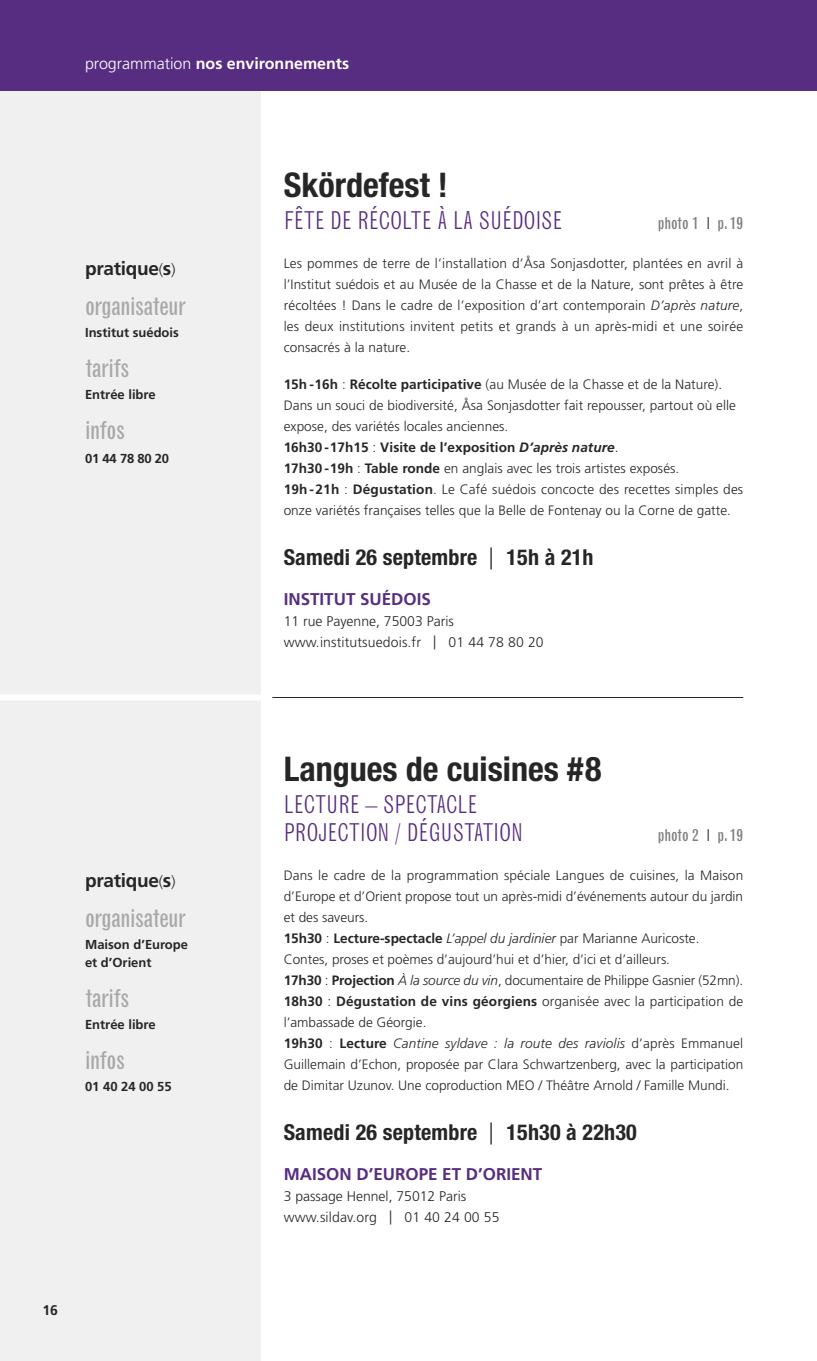
<style>
.page{position:relative;width:817px;height:1361px;background:#fff}
.page>*{position:absolute;margin:0;border:0;box-sizing:border-box;transform-origin:0 0}
.t1{font:700 condensed 34px "Helvetica Neue";color:#272627}
.t2{font:300 condensed 24px/28px "Grotesque";color:#572d81}
.t3{font:condensed 24px "Grotesque";letter-spacing:-.02em;color:#a9a8a9}
.t4{font:700 condensed 22px "Helvetica Neue";letter-spacing:.01em;color:#272627}
.t5{font:700 19px "Frutiger";letter-spacing:-.015em;color:#272627}
.t6{font:700 17px "Frutiger";color:#572d81}
.t7{font:700 16px "Frutiger";color:#fff}
.t8{font:condensed 16px "Grotesque";color:#7d7d7d}
.t9{font:300 14px/21px "Frutiger";letter-spacing:.005em;color:#272627}
.t10{font:700 14px "Frutiger";color:#272627}
.t11{font:300 13.6px/21px "Frutiger";letter-spacing:.005em;color:#272627}
.t12{font:700 13px/18px "Frutiger";color:#272627}
.s1{font-weight:300}
.s2{font-weight:300;font-size:16px}
.s3{font-weight:300;color:#272627}
.s4{font-style:italic}
.s5{font-weight:700}
.s6{font-weight:700;font-style:italic}
.s7{font-family:"Helvetica";font-weight:300;font-stretch:normal}
</style>
<div class="page">
<div style="left:0;top:91px;width:261px;height:1270px;background:#f0f0f0"></div>
<div style="left:0;top:0;width:816px;height:91px;background:#572d81"></div>
<div style="left:0;top:694px;width:266px;height:6px;background:#fff"></div>
<hr style="left:272px;top:697px;width:471px;height:1px;background:#272627">
<hr style="left:816px;top:0;width:1px;height:91px;background:#572d81">
<p class="t7" style="left:85px;top:57px;width:265px"><span class="s1">programmation</span> nos environnements</p>
<h3 class="t5" style="left:85px;top:261px;width:92px">pratique<span class="s2">(</span>s<span class="s2">)</span></h3>
<h2 class="t3" style="left:85px;top:297px;width:102px">organisateur</h2>
<p class="t12" style="left:85px;top:325px;width:95px">Institut suédois</p>
<h2 class="t3" style="left:85px;top:359px;width:46px">tarifs</h2>
<p class="t12" style="left:85px;top:387px;width:72px">Entrée libre</p>
<h2 class="t3" style="left:85px;top:421px;width:41px">infos</h2>
<p class="t12" style="left:85px;top:451px;width:86px">01 44 78 80 20</p>
<h1 class="t1" style="left:283px;top:164px;width:166px">Skördefest !</h1>
<h2 class="t2" style="left:283px;top:208px;width:280px">FÊTE DE RÉCOLTE À LA SUÉDOISE</h2>
<p class="t8" style="left:657px;top:217px;width:87px">photo 1 <span class="s3">I</span> p. 19</p>
<p class="t11" style="left:283px;top:254px;width:461px;text-align:justify">Les pommes de terre de l’installation d’Åsa Sonjasdotter, plantées en avril à l’Institut suédois et au Musée de la Chasse et de la Nature, sont prêtes à être récoltées ! Dans le cadre de l’exposition d’art contemporain <span class="s4">D’après nature</span>, les deux institutions invitent petits et grands à un après-midi et une soirée consacrés à la nature.</p>
<p class="t11" style="left:283px;top:375px;width:461px"><span class="s5">15h-16h</span> : <span class="s5">Récolte participative</span> (au Musée de la Chasse et de la Nature).<br>Dans un souci de biodiversité, Åsa Sonjasdotter fait repousser, partout où elle expose, des variétés locales anciennes.<br><span class="s5">16h30-17h15</span> : <span class="s5">Visite de l’exposition</span> <span class="s6">D’après nature</span>.<br><span class="s5">17h30-19h</span> : <span class="s5">Table ronde</span> en anglais avec les trois artistes exposés.<br><span class="s5">19h-21h</span> : <span class="s5">Dégustation</span>. Le Café suédois concocte des recettes simples des onze variétés françaises telles que la Belle de Fontenay ou la Corne de gatte.</p>
<h3 class="t4" style="left:283px;top:544px;width:311px">Samedi 26 septembre <span class="s7">|</span> 15h à 21h</h3>
<p class="t6" style="left:283px;top:592px;width:149px">INSTITUT SUÉDOIS</p>
<p class="t9" style="left:283px;top:612px;width:261px">11 rue Payenne, 75003 Paris www.institutsuedois.fr | 01 44 78 80 20</p>
<h3 class="t5" style="left:85px;top:872px;width:92px">pratique<span class="s2">(</span>s<span class="s2">)</span></h3>
<h2 class="t3" style="left:85px;top:909px;width:102px">organisateur</h2>
<p class="t12" style="left:85px;top:936px;width:104px">Maison d’Europe et d’Orient</p>
<h2 class="t3" style="left:85px;top:989px;width:46px">tarifs</h2>
<p class="t12" style="left:85px;top:1016px;width:72px">Entrée libre</p>
<h2 class="t3" style="left:85px;top:1051px;width:41px">infos</h2>
<p class="t12" style="left:85px;top:1078px;width:88px">01 40 24 00 55</p>
<p class="t10" style="left:43px;top:1304px;width:17px">16</p>
<h1 class="t1" style="left:283px;top:748px;width:319px">Langues de cuisines #8</h1>
<h2 class="t2" style="left:283px;top:792px;width:240px">LECTURE – SPECTACLE<br>PROJECTION / DÉGUSTATION</h2>
<p class="t8" style="left:657px;top:829px;width:87px">photo 2 <span class="s3">I</span> p. 19</p>
<p class="t11" style="left:283px;top:866px;width:461px">Dans le cadre de la programmation spéciale Langues de cuisines, la Maison d’Europe et d’Orient propose tout un après-midi d’événements autour du jardin et des saveurs.<br><span class="s5">15h30</span> : <span class="s5">Lecture-spectacle</span> <span class="s4">L’appel du jardinier</span> par Marianne Auricoste.<br>Contes, proses et poèmes d’aujourd’hui et d’hier, d’ici et d’ailleurs.<br><span class="s5">17h30</span> : <span class="s5">Projection</span> <span class="s4">À la source du vin</span>, documentaire de Philippe Gasnier (52mn).<br><span class="s5">18h30</span> : <span class="s5">Dégustation de vins géorgiens</span> organisée avec la participation de l’ambassade de Géorgie.<br><span class="s5">19h30</span> : <span class="s5">Lecture</span> <span class="s4">Cantine syldave : la route des raviolis</span> d’après Emmanuel Guillemain d’Echon, proposée par Clara Schwartzenberg, avec la participation de Dimitar Uzunov. Une coproduction MEO / Théâtre Arnold / Famille Mundi.</p>
<h3 class="t4" style="left:283px;top:1119px;width:354px">Samedi 26 septembre <span class="s7">|</span> 15h30 à 22h30</h3>
<p class="t6" style="left:283px;top:1167px;width:260px">MAISON D’EUROPE ET D’ORIENT</p>
<p class="t9" style="left:283px;top:1187px;width:217px">3 passage Hennel, 75012 Paris www.sildav.org | 01 40 24 00 55</p>
</div>
